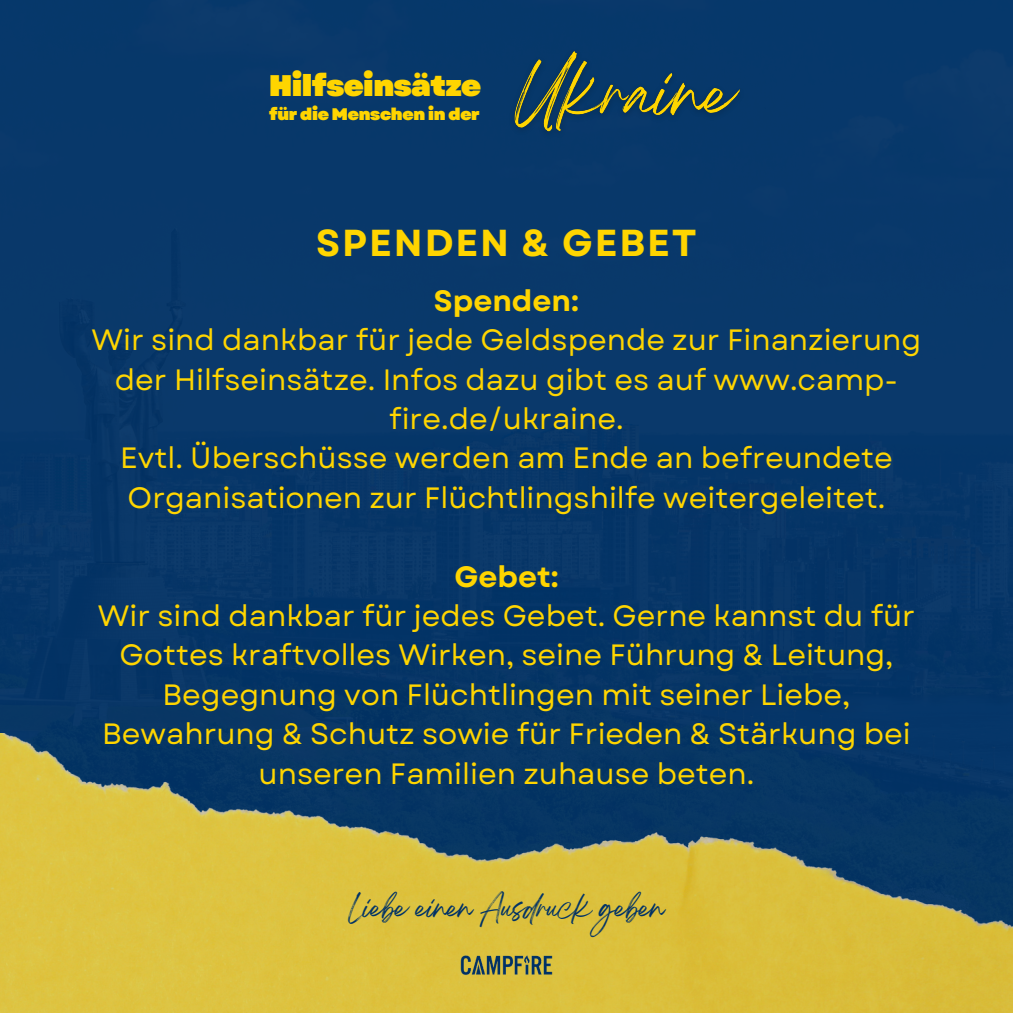
<style>
.page{position:relative;width:1013px;height:1013px;background:#fff}
.page>*{position:absolute;margin:0;border:0;box-sizing:border-box;transform-origin:0 0}
.t1{font:700 37.5px "Garet";letter-spacing:.05em;color:#ffd500}
.t2{font:900 29.75px "Garet";letter-spacing:-.02em;color:#ffd500}
.t3{font:29.38px/39.4px "Garet";color:#ffd500;text-align:center}
.t4{font:700 29.38px "Garet";color:#ffd500}
.t5{font:24.38px "Breathing";letter-spacing:-.035em;color:#013266}
.t6{font:900 16.75px "Garet";letter-spacing:-.02em;color:#ffd500}
</style>
<div class="page">
<div style="left:0;top:0;width:1012px;height:1012px;background:#08386a"></div>
<img style="left:0;top:733px;width:1012px;height:279px">
<img style="left:457px;top:951px;width:98px;height:27px">
<img style="left:514px;top:51px;width:226px;height:81px">
<p class="t2" style="left:269px;top:64px;width:214px">Hilfseinsätze</p>
<p class="t6" style="left:269px;top:102px;width:212px">für die Menschen in der</p>
<p class="t1" style="left:316px;top:216px;width:382px">SPENDEN &amp; GEBET</p>
<p class="t4" style="left:434px;top:279px;width:147px">Spenden:</p>
<p class="t3" style="left:92px;top:320px;width:831px">Wir sind dankbar für jede Geldspende zur Finanzierung der Hilfseinsätze. Infos dazu gibt es auf www.camp&shy;fire.de/ukraine.</p>
<p class="t3" style="left:120px;top:438px;width:774px;text-align:left">Evtl. Überschüsse werden am Ende an befreundete<br>Organisationen zur Flüchtlingshilfe weitergeleitet.</p>
<p class="t4" style="left:454px;top:555px;width:106px">Gebet:</p>
<p class="t3" style="left:98px;top:596px;width:818px">Wir sind dankbar für jedes Gebet. Gerne kannst du für Gottes kraftvolles Wirken, seine Führung &amp; Leitung, Begegnung von Flüchtlingen mit seiner Liebe, Bewahrung &amp; Schutz sowie für Frieden &amp; Stärkung bei unseren Familien zuhause beten.</p>
<p class="t5" style="left:348px;top:900px;width:317px">Liebe einen Ausdruck geben</p>
</div>
